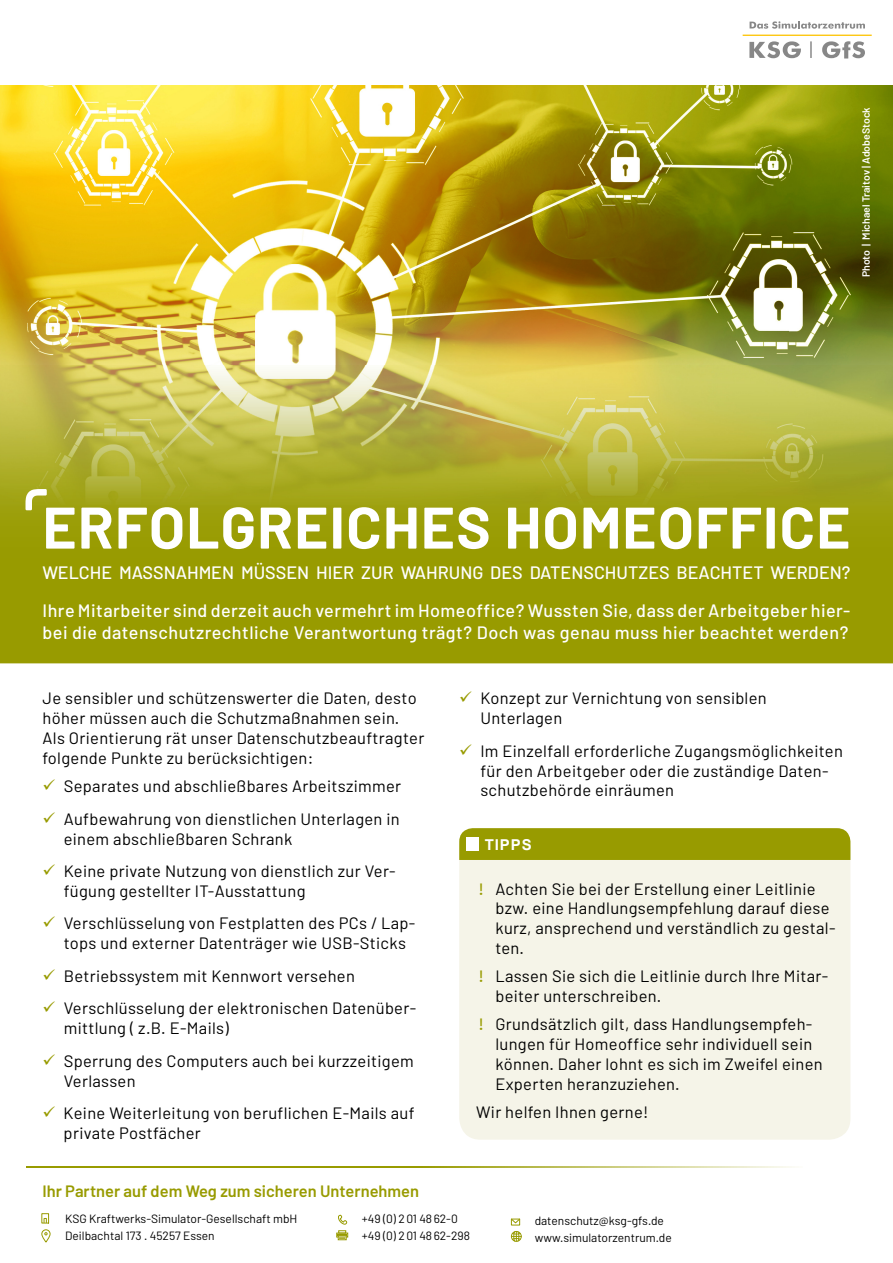
<style>
.page{position:relative;width:893px;height:1263px;background:#fff}
.page>*{position:absolute;margin:0;border:0;box-sizing:border-box;transform-origin:0 0}
.t1{font:700 58.5px "Barlow";letter-spacing:.02em;color:#fff}
.t2{font:500 18px/38.5px "Barlow";letter-spacing:.03em;color:#fff}
.t3{font:16.5px/19.8px "Barlow";letter-spacing:.02em;color:#000}
.t4{font:600 16.5px "Barlow";color:#989b00}
.t5{font:700 15px "Arial";letter-spacing:.06em;color:#fff}
.t6{font:12px/16.6px "Barlow";color:#000}
.t7{font:600 10.5px "Barlow";color:#fff}
.s1{color:#989b00}
.s2{font-weight:500;color:#989b00}
</style>
<div class="page">
<svg style="left:511px;top:1231px;width:11px;height:11px"></svg>
<div style="left:511px;top:1219px;width:9px;height:6px;border:1px solid #989b00"></div>
<svg style="left:510px;top:1218px;width:11px;height:6px"></svg>
<svg style="left:0;top:505px;width:893px;height:158px;background:#989b01"></svg>
<img style="left:0;top:85px;width:893px;height:420px">
<hr style="left:743px;top:35px;width:129px;height:1px;background:#fdc300">
<svg style="left:750px;top:21px;width:115px;height:8px"></svg>
<svg style="left:749px;top:41px;width:52px;height:17px"></svg>
<svg style="left:810px;top:41px;width:2px;height:17px"></svg>
<svg style="left:822px;top:41px;width:43px;height:18px"></svg>
<div style="left:459px;top:828px;width:391px;height:312px;background:#f5f4e8;border-radius:21px"></div>
<div style="left:459px;top:828px;width:391px;height:32px;background:#989b00"></div>
<div style="left:466px;top:837px;width:13px;height:14px;background:#fff"></div>
<svg style="left:27px;top:1166px;width:765px;height:1px"></svg>
<svg style="left:336px;top:1214px;width:12px;height:25px"></svg>
<div style="left:41px;top:1213px;width:8px;height:10px;border:1px solid #989b00"></div>
<svg style="left:41px;top:1229px;width:10px;height:14px"></svg>
<svg style="left:26px;top:489px;width:21px;height:21px"></svg>
<p class="t7" style="left:859px;top:277px;width:172px;rotate:-90deg">Photo | Michael Traitov | AdobeStock</p>
<h1 class="t1" style="left:43px;top:491px;width:809px">ERFOLGREICHES HOMEOFFICE</h1>
<p class="t2" style="left:43px;top:553px;width:809px">WELCHE MASSNAHMEN MÜSSEN HIER ZUR WAHRUNG DES DATENSCHUTZES BEACHTET WERDEN?<br>Ihre Mitarbeiter sind derzeit auch vermehrt im Homeoffice? Wussten Sie, dass der Arbeitgeber hier-</p>
<p class="t2" style="left:43px;top:613px;width:807px">bei die datenschutzrechtliche Verantwortung trägt? Doch was genau muss hier beachtet werden?</p>
<p class="t3" style="left:43px;top:688px;width:383px">Je sensibler und schützenswerter die Daten, desto höher müssen auch die Schutzmaßnahmen sein.<br>Als Orientierung rät unser Datenschutzbeauftragter folgende Punkte zu berücksichtigen:</p>
<p class="t3" style="left:43px;top:776px;width:360px"><span class="s1">✓</span> Separates und abschließbares Arbeitszimmer</p>
<p class="t3" style="left:64px;top:808px;width:337px;text-indent:-21px"><span class="s1">✓</span> Aufbewahrung von dienstlichen Unterlagen in einem abschließbaren Schrank</p>
<p class="t3" style="left:64px;top:861px;width:334px;text-indent:-21px"><span class="s1">✓</span> Keine private Nutzung von dienstlich zur Ver&shy;fügung gestellter IT-Ausstattung</p>
<p class="t3" style="left:64px;top:913px;width:353px;text-indent:-21px"><span class="s1">✓</span> Verschlüsselung von Festplatten des PCs / Lap&shy;tops und externer Datenträger wie USB-Sticks</p>
<p class="t3" style="left:42px;top:965px;width:314px"><span class="s1">✓</span> Betriebssystem mit Kennwort versehen</p>
<p class="t3" style="left:64px;top:998px;width:354px;text-indent:-21px"><span class="s1">✓</span> Verschlüsselung der elektronischen Datenüber&shy;mittlung ( z.B. E-Mails)</p>
<p class="t3" style="left:64px;top:1050px;width:352px;text-indent:-21px"><span class="s1">✓</span> Sperrung des Computers auch bei kurzzeitigem<br>Verlassen</p>
<p class="t3" style="left:64px;top:1103px;width:352px;text-indent:-21px"><span class="s1">✓</span> Keine Weiterleitung von beruflichen E-Mails auf private Postfächer</p>
<p class="t4" style="left:43px;top:1181px;width:378px">Ihr Partner auf dem Weg zum sicheren Unternehmen</p>
<p class="t3" style="left:480px;top:688px;width:288px;text-indent:-21px"><span class="s1">✓</span> Konzept zur Vernichtung von sensiblen<br>Unterlagen</p>
<p class="t3" style="left:480px;top:740px;width:364px;text-indent:-21px"><span class="s1">✓</span> Im Einzelfall erforderliche Zugangsmöglichkeiten für den Arbeitgeber oder die zuständige Daten&shy;schutzbehörde einräumen</p>
<p class="t5" style="left:485px;top:834px;width:48px">TIPPS</p>
<p class="t3" style="left:495px;top:878px;width:342px;text-indent:-17px"><span class="s2">!</span> Achten Sie bei der Erstellung einer Leitlinie bzw. eine Handlungsempfehlung darauf diese kurz, ansprechend und verständlich zu gestal&shy;ten.</p>
<p class="t3" style="left:495px;top:966px;width:334px;text-indent:-17px"><span class="s2">!</span> Lassen Sie sich die Leitlinie durch Ihre Mitar&shy;beiter unterschreiben.</p>
<p class="t3" style="left:495px;top:1014px;width:329px;text-indent:-17px"><span class="s2">!</span> Grundsätzlich gilt, dass Handlungsempfeh&shy;lungen für Homeoffice sehr individuell sein können. Daher lohnt es sich im Zweifel einen Experten heranzuziehen.</p>
<p class="t3" style="left:476px;top:1102px;width:174px">Wir helfen Ihnen gerne!</p>
<p class="t6" style="left:65px;top:1210px;width:234px">KSG Kraftwerks-Simulator-Gesellschaft mbH<br>Deilbachtal 173 . 45257 Essen</p>
<p class="t6" style="left:362px;top:1210px;width:110px">+49 (0) 2 01 48 62-0 +49 (0) 2 01 48 62-298</p>
<p class="t6" style="left:535px;top:1212px;width:139px">datenschutz@ksg-gfs.de www.simulatorzentrum.de</p>
</div>
